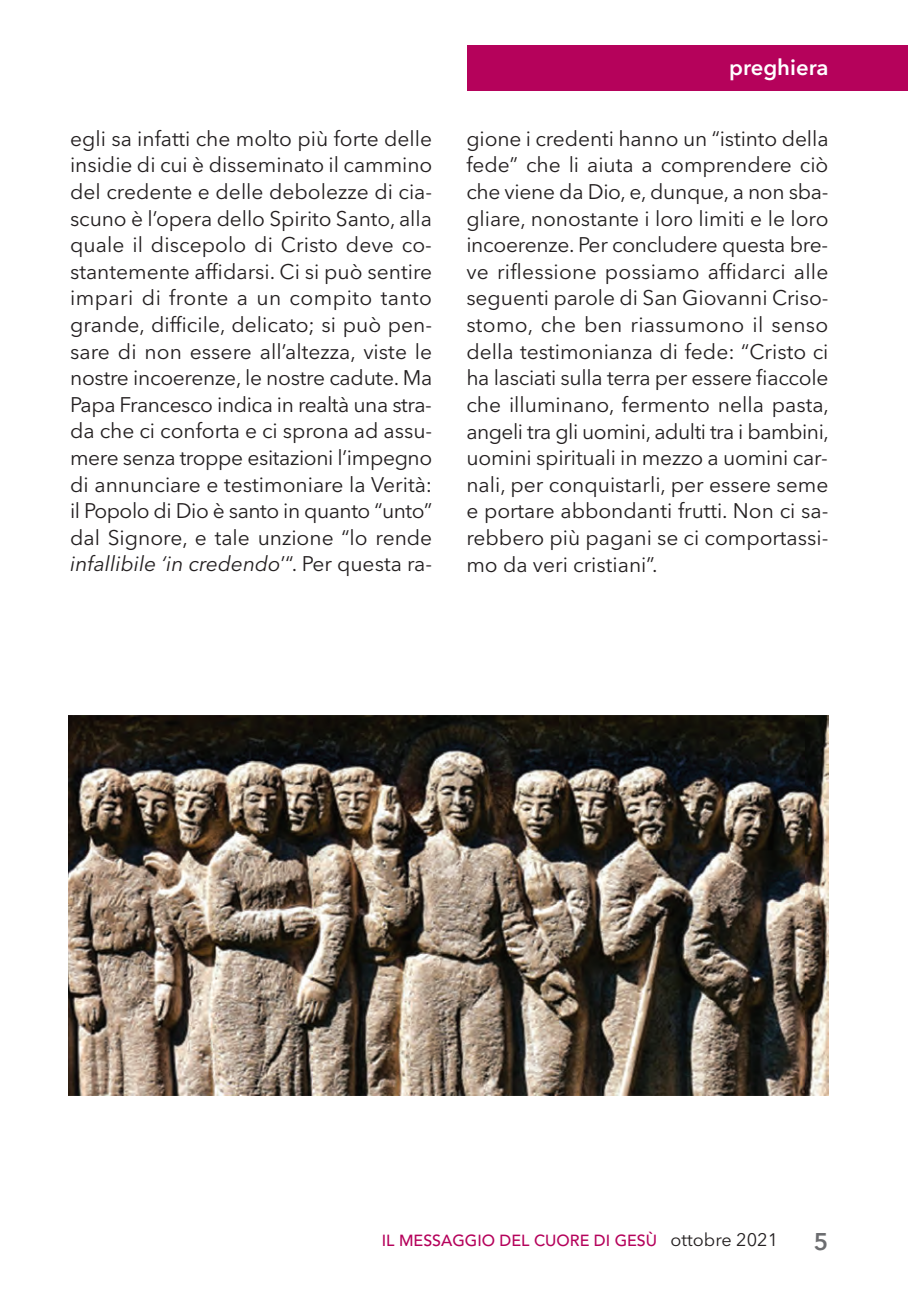
<style>
.page{position:relative;width:908px;height:1304px;background:#fff}
.page>*{position:absolute;margin:0;border:0;box-sizing:border-box;transform-origin:0 0}
.t1{font:600 24px "Avenir Next";color:#6c6d70}
.t2{font:600 22px "Avenir Next";color:#fff}
.t3{font:21px/26.6px "Avenir Next";color:#231f20;text-align:justify}
.t4{font:500 16px "Avenir";color:#b5025b}
.s1{font-style:italic}
.s2{font-family:"Avenir Next";font-weight:400;font-size:18px;color:#231f20}
</style>
<div class="page">
<div style="left:466px;top:45px;width:441px;height:46px;background:#b5025b"></div>
<img style="left:68px;top:715px;width:759px;height:380px">
<p class="t2" style="left:728px;top:48px;width:101px">preghiera</p>
<p class="t3" style="left:70px;top:124px;width:364px">egli sa infatti che molto più forte delle insidie di cui è disseminato il cammino del credente e delle debolezze di cia&shy;scuno è l’opera dello Spirito Santo, alla quale il discepolo di Cristo deve co&shy;stantemente affidarsi. Ci si può sentire impari di fronte a un compito tanto grande, difficile, delicato; si può pen&shy;sare di non essere all’altezza, viste le nostre incoerenze, le nostre cadute. Ma Papa Francesco indica in realtà una stra&shy;da che ci conforta e ci sprona ad assu&shy;mere senza troppe esitazioni l’impegno di annunciare e testimoniare la Verità: il Popolo di Dio è santo in quanto “unto” dal Signore, e tale unzione “lo rende <span class="s1">infallibile ‘in credendo</span>’“. Per questa ra-</p>
<p class="t3" style="left:466px;top:124px;width:364px">gione i credenti hanno un “istinto della fede” che li aiuta a comprendere ciò che viene da Dio, e, dunque, a non sba&shy;gliare, nonostante i loro limiti e le loro incoerenze. Per concludere questa bre&shy;ve riflessione possiamo affidarci alle seguenti parole di San Giovanni Criso&shy;stomo, che ben riassumono il senso della testimonianza di fede: “Cristo ci ha lasciati sulla terra per essere fiaccole che illuminano, fermento nella pasta, angeli tra gli uomini, adulti tra i bambini, uomini spirituali in mezzo a uomini car&shy;nali, per conquistarli, per essere seme e portare abbondanti frutti. Non ci sa&shy;rebbero più pagani se ci comportassi&shy;mo da veri cristiani”.</p>
<p class="t4" style="left:381px;top:1227px;width:397px">IL MESSAGGIO DEL CUORE DI GESÙ <span class="s2">ottobre 2021</span></p>
<p class="t1" style="left:813px;top:1221px;width:16px">5</p>
</div>
